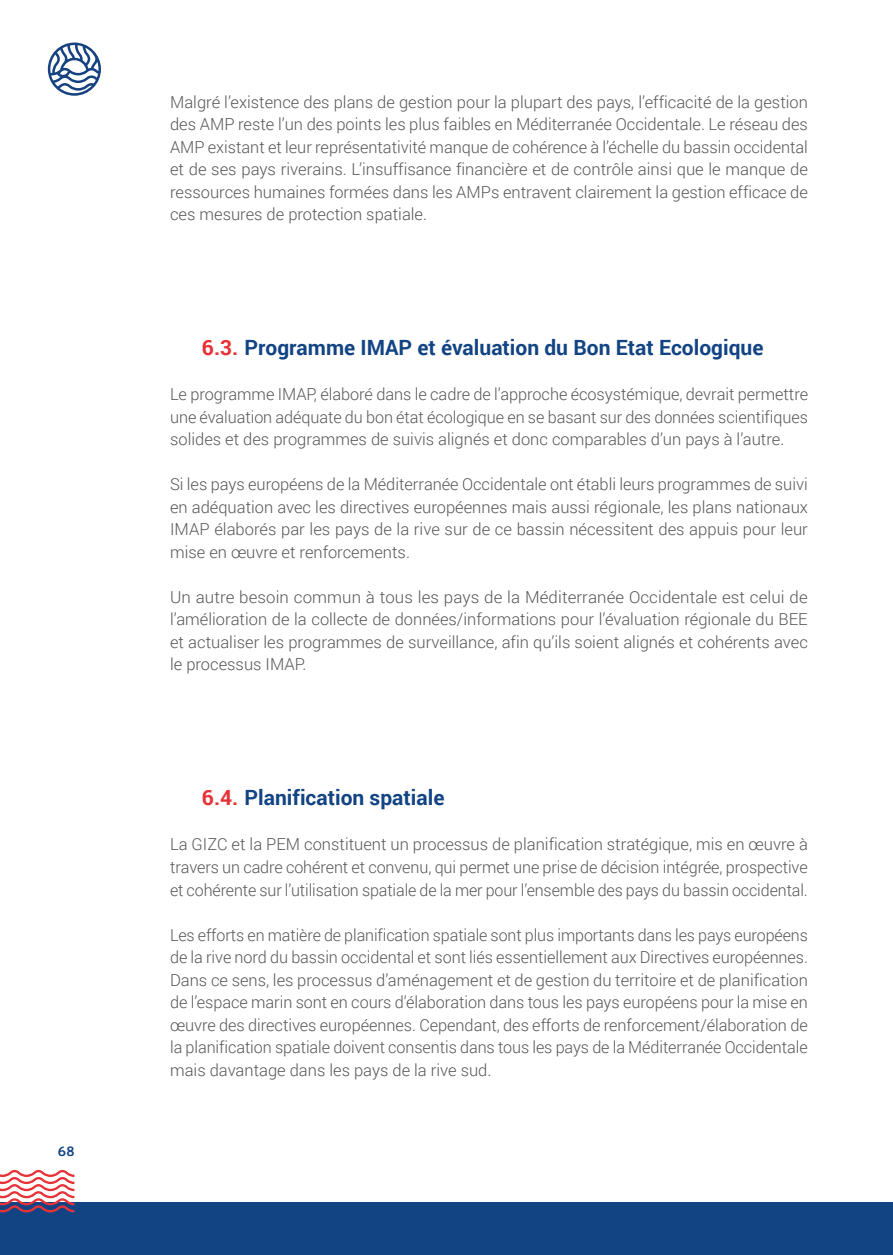
<style>
.page{position:relative;width:893px;height:1255px;background:#fff}
.page>*{position:absolute;margin:0;border:0;box-sizing:border-box;transform-origin:0 0}
.t1{font:700 21px "Roboto";color:#124484}
.t2{font:300 16.5px/22.5px "Roboto";color:#565656;text-align:justify}
.t3{font:700 13.5px "Ko Ho";color:#124484}
.s1{color:#e73237}
</style>
<div class="page">
<div style="left:0;top:1201px;width:893px;height:53px;background:#124484"></div>
<svg style="left:48px;top:43px;width:53px;height:53px"></svg>
<svg style="left:0;top:1169px;width:74px;height:43px"></svg>
<p class="t3" style="left:58px;top:1139px;width:18px">68</p>
<p class="t2" style="left:170px;top:90px;width:639px">Malgré l’existence des plans de gestion pour la plupart des pays, l’efficacité de la gestion des AMP reste l’un des points les plus faibles en Méditerranée Occidentale. Le réseau des AMP existant et leur représentativité manque de cohérence à l’échelle du bassin occidental et de ses pays riverains. L’insuffisance financière et de contrôle ainsi que le manque de ressources humaines formées dans les AMPs entravent clairement la gestion efficace de ces mesures de protection spatiale.</p>
<p class="t1" style="left:202px;top:333px;width:563px"><span class="s1">6.3.</span> Programme IMAP et évaluation du Bon Etat Ecologique</p>
<p class="t2" style="left:170px;top:382px;width:639px">Le programme IMAP, élaboré dans le cadre de l’approche écosystémique, devrait permettre une évaluation adéquate du bon état écologique en se basant sur des données scientifiques solides et des programmes de suivis alignés et donc comparables d’un pays à l’autre.</p>
<p class="t2" style="left:170px;top:472px;width:639px">Si les pays européens de la Méditerranée Occidentale ont établi leurs programmes de suivi en adéquation avec les directives européennes mais aussi régionale, les plans nationaux IMAP élaborés par les pays de la rive sur de ce bassin nécessitent des appuis pour leur mise en œuvre et renforcements.</p>
<p class="t2" style="left:170px;top:585px;width:639px">Un autre besoin commun à tous les pays de la Méditerranée Occidentale est celui de l’amélioration de la collecte de données/informations pour l’évaluation régionale du BEE et actualiser les programmes de surveillance, afin qu’ils soient alignés et cohérents avec le processus IMAP.</p>
<p class="t1" style="left:202px;top:783px;width:244px"><span class="s1">6.4.</span> Planification spatiale</p>
<p class="t2" style="left:170px;top:832px;width:639px">La GIZC et la PEM constituent un processus de planification stratégique, mis en œuvre à travers un cadre cohérent et convenu, qui permet une prise de décision intégrée, prospective et cohérente sur l’utilisation spatiale de la mer pour l’ensemble des pays du bassin occidental.</p>
<p class="t2" style="left:170px;top:922px;width:639px">Les efforts en matière de planification spatiale sont plus importants dans les pays européens de la rive nord du bassin occidental et sont liés essentiellement aux Directives européennes.<br>Dans ce sens, les processus d’aménagement et de gestion du territoire et de planification de l’espace marin sont en cours d’élaboration dans tous les pays européens pour la mise en œuvre des directives européennes. Cependant, des efforts de renforcement/élaboration de la planification spatiale doivent consentis dans tous les pays de la Méditerranée Occidentale mais davantage dans les pays de la rive sud.</p>
</div>
